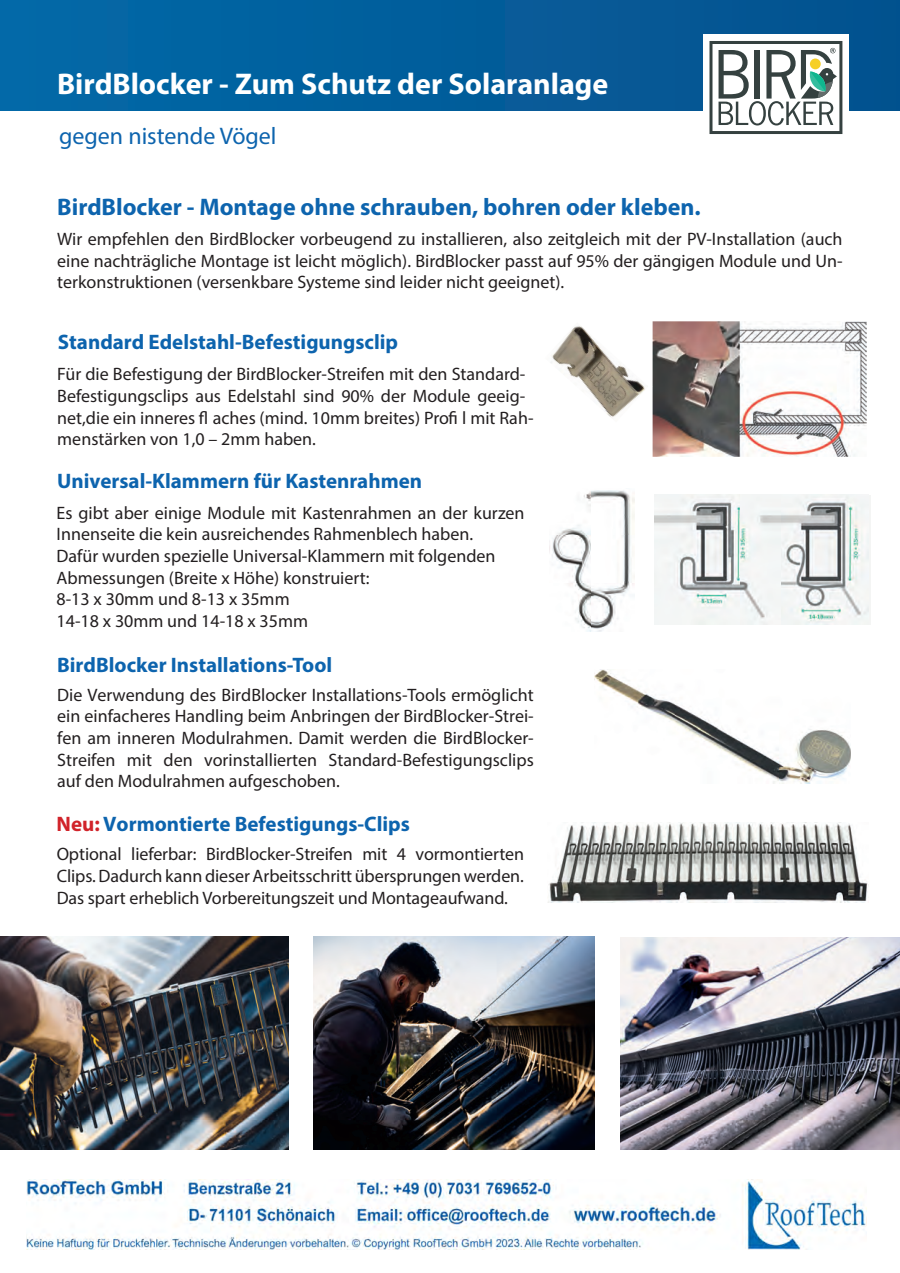
<style>
.page{position:relative;width:900px;height:1273px;background:#fff}
.page>*{position:absolute;margin:0;border:0;box-sizing:border-box;transform-origin:0 0}
.t1{font:700 30px "Myriad Pro";color:#fff}
.t2{font:700 24px "Myriad Pro";color:#0d64ae}
.t3{font:24px "Myriad Pro";color:#0d64ae}
.t4{font:700 21px "Myriad Pro";color:#0d64ae}
.t5{font:18px/21.6px "Myriad Pro";color:#231f20;text-align:justify}
.s1{color:#d1232a}
</style>
<div class="page">
<div style="left:0;top:0;width:900px;height:111px;background:#015e9c"></div>
<img style="left:0;top:936px;width:288px;height:213px">
<img style="left:314px;top:936px;width:281px;height:213px">
<img style="left:620px;top:937px;width:280px;height:212px">
<img style="left:655px;top:495px;width:214px;height:129px">
<img style="left:595px;top:669px;width:256px;height:114px">
<div style="left:703px;top:34px;width:145px;height:111px;background:#fff"></div>
<svg style="left:709px;top:41px;width:133px;height:93px"></svg>
<img style="left:549px;top:490px;width:85px;height:141px">
<img style="left:652px;top:321px;width:214px;height:136px">
<img style="left:551px;top:326px;width:94px;height:92px">
<img style="left:548px;top:822px;width:320px;height:80px">
<img style="left:26px;top:1179px;width:840px;height:70px">
<h1 class="t1" style="left:57px;top:72px;width:552px">BirdBlocker - Zum Schutz der Solaranlage</h1>
<h2 class="t3" style="left:59px;top:126px;width:219px">gegen nistende Vögel</h2>
<h2 class="t2" style="left:57px;top:197px;width:645px">BirdBlocker - Montage ohne schrauben, bohren oder kleben.</h2>
<p class="t5" style="left:57px;top:229px;width:787px">Wir empfehlen den BirdBlocker vorbeugend zu installieren, also zeitgleich mit der PV-Installation (auch eine nachträgliche Montage ist leicht möglich). BirdBlocker passt auf 95% der gängigen Module und Un&shy;terkonstruktionen (versenkbare Systeme sind leider nicht geeignet).</p>
<p class="t4" style="left:58px;top:333px;width:342px">Standard Edelstahl-Befestigungsclip</p>
<p class="t5" style="left:57px;top:365px;width:478px;text-align:left">Für die Befestigung der BirdBlocker-Streifen mit den Standard-Befestigungsclips aus Edelstahl sind 90% der Module geeig&shy;net,die ein inneres fl aches (mind. 10mm breites) Profi l mit Rah&shy;menstärken von 1,0 – 2mm haben.</p>
<p class="t4" style="left:57px;top:473px;width:366px">Universal-Klammern für Kastenrahmen</p>
<p class="t5" style="left:57px;top:503px;width:469px;text-align:left">Es gibt aber einige Module mit Kastenrahmen an der kurzen Innenseite die kein ausreichendes Rahmenblech haben.<br>Dafür wurden spezielle Universal-Klammern mit folgenden Abmessungen (Breite x Höhe) konstruiert:<br>8-13 x 30mm und 8-13 x 35mm<br>14-18 x 30mm und 14-18 x 35mm</p>
<p class="t4" style="left:57px;top:656px;width:277px">BirdBlocker Installations-Tool</p>
<p class="t5" style="left:57px;top:685px;width:478px">Die Verwendung des BirdBlocker Installations-Tools ermöglicht ein einfacheres Handling beim Anbringen der BirdBlocker-Strei&shy;fen am inneren Modulrahmen. Damit werden die BirdBlocker-Streifen mit den vorinstallierten Standard-Befestigungsclips auf den Modulrahmen aufgeschoben.</p>
<p class="t4" style="left:57px;top:816px;width:355px"><span class="s1">Neu:</span> Vormontierte Befestigungs-Clips</p>
<p class="t5" style="left:57px;top:845px;width:469px">Optional lieferbar: BirdBlocker-Streifen mit 4 vormontierten Clips. Dadurch kann dieser Arbeitsschritt übersprungen werden.<br>Das spart erheblich Vorbereitungszeit und Montageaufwand.</p>
</div>
